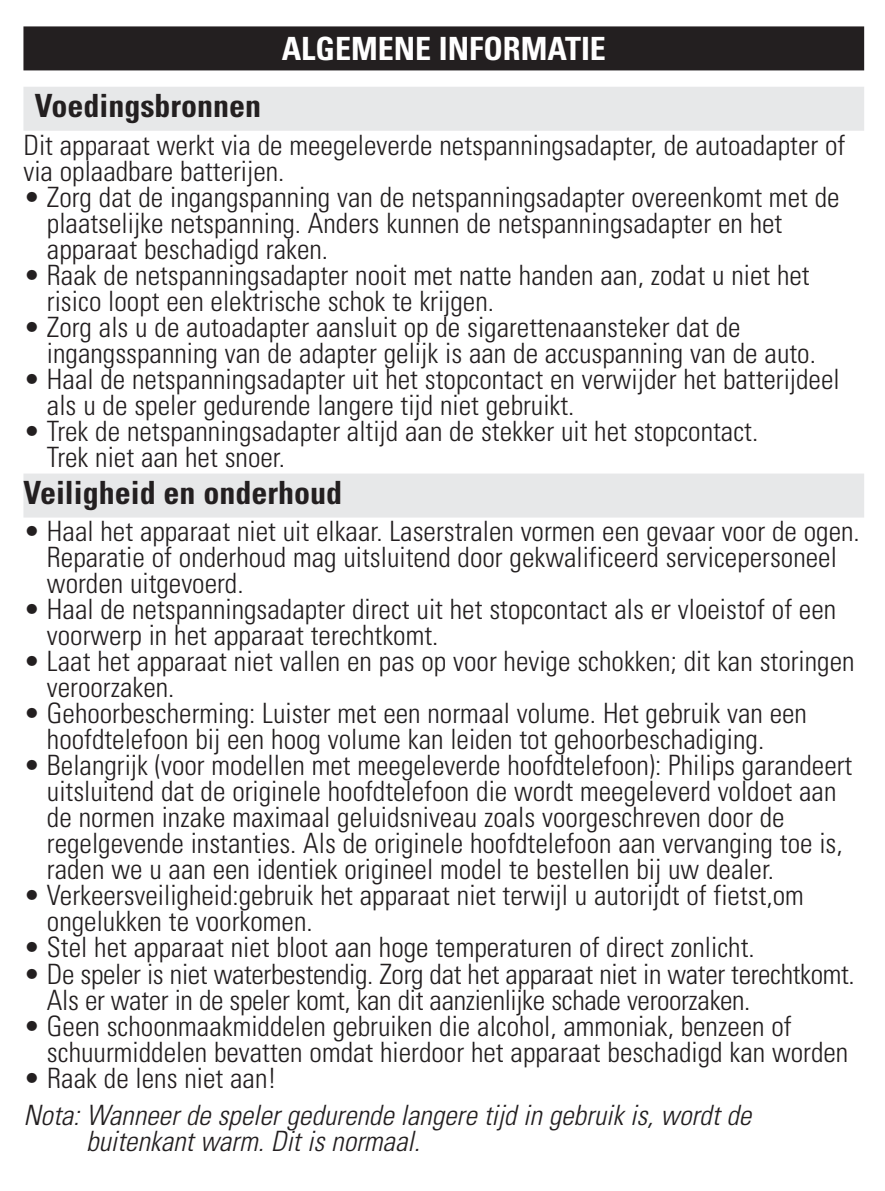
<style>
.page{position:relative;width:885px;height:1191px;background:#fff}
.page>*{position:absolute;margin:0;border:0;box-sizing:border-box;transform-origin:0 0}
.t1{font:700 condensed 32px "Univers";color:#231f20}
.t2{font:700 condensed 32px "Univers";color:#fff}
.t3{font:300 condensed 28px/26px "Univers";color:#231f20}
.t4{font:italic 300 condensed 28px/26px "Univers";color:#231f20}
</style>
<div class="page">
<svg style="left:23px;top:26px;width:842px;height:492px"></svg>
<p class="t2" style="left:281px;top:37px;width:326px">ALGEMENE INFORMATIE</p>
<p class="t1" style="left:35px;top:94px;width:228px">Voedingsbronnen</p>
<p class="t3" style="left:23px;top:134px;width:823px">Dit apparaat werkt via de meegeleverde netspanningsadapter, de autoadapter of via oplaadbare batterijen.</p>
<p class="t3" style="left:47px;top:186px;width:794px;text-indent:-24px">• Zorg dat de ingangspanning van de netspanningsadapter overeenkomt met de plaatselijke netspanning. Anders kunnen de netspanningsadapter en het apparaat beschadigd raken.</p>
<p class="t3" style="left:47px;top:264px;width:764px;text-indent:-24px">• Raak de netspanningsadapter nooit met natte handen aan, zodat u niet het risico loopt een elektrische schok te krijgen.</p>
<p class="t3" style="left:47px;top:316px;width:770px;text-indent:-24px">• Zorg als u de autoadapter aansluit op de sigarettenaansteker dat de ingangsspanning van de adapter gelijk is aan de accuspanning van de auto.</p>
<p class="t3" style="left:47px;top:368px;width:794px;text-indent:-24px">• Haal de netspanningsadapter uit het stopcontact en verwijder het batterijdeel als u de speler gedurende langere tijd niet gebruikt.</p>
<p class="t3" style="left:47px;top:420px;width:712px;text-indent:-24px">• Trek de netspanningsadapter altijd aan de stekker uit het stopcontact.<br>Trek niet aan het snoer.</p>
<p class="t1" style="left:23px;top:481px;width:320px">Veiligheid en onderhoud</p>
<p class="t3" style="left:47px;top:521px;width:814px;text-indent:-24px">• Haal het apparaat niet uit elkaar. Laserstralen vormen een gevaar voor de ogen.<br>Reparatie of onderhoud mag uitsluitend door gekwalificeerd servicepersoneel worden uitgevoerd.</p>
<p class="t3" style="left:47px;top:599px;width:790px;text-indent:-24px">• Haal de netspanningsadapter direct uit het stopcontact als er vloeistof of een voorwerp in het apparaat terechtkomt.</p>
<p class="t3" style="left:47px;top:651px;width:809px;text-indent:-24px">• Laat het apparaat niet vallen en pas op voor hevige schokken; dit kan storingen veroorzaken.</p>
<p class="t3" style="left:47px;top:703px;width:761px;text-indent:-24px">• Gehoorbescherming: Luister met een normaal volume. Het gebruik van een hoofdtelefoon bij een hoog volume kan leiden tot gehoorbeschadiging.</p>
<p class="t3" style="left:47px;top:755px;width:806px;text-indent:-24px">• Belangrijk (voor modellen met meegeleverde hoofdtelefoon): Philips garandeert uitsluitend dat de originele hoofdtelefoon die wordt meegeleverd voldoet aan de normen inzake maximaal geluidsniveau zoals voorgeschreven door de regelgevende instanties. Als de originele hoofdtelefoon aan vervanging toe is, raden we u aan een identiek origineel model te bestellen bij uw dealer.</p>
<p class="t3" style="left:47px;top:885px;width:758px;text-indent:-24px">• Verkeersveiligheid:gebruik het apparaat niet terwijl u autorijdt of fietst,om ongelukken te voorkomen.</p>
<p class="t3" style="left:23px;top:937px;width:732px">• Stel het apparaat niet bloot aan hoge temperaturen of direct zonlicht.</p>
<p class="t3" style="left:47px;top:963px;width:809px;text-indent:-24px">• De speler is niet waterbestendig. Zorg dat het apparaat niet in water terechtkomt.<br>Als er water in de speler komt, kan dit aanzienlijke schade veroorzaken.</p>
<p class="t3" style="left:47px;top:1015px;width:802px;text-indent:-24px">• Geen schoonmaakmiddelen gebruiken die alcohol, ammoniak, benzeen of schuurmiddelen bevatten omdat hierdoor het apparaat beschadigd kan worden</p>
<p class="t3" style="left:23px;top:1067px;width:255px">• Raak de lens niet aan!</p>
<p class="t4" style="left:86px;top:1104px;width:666px;text-indent:-62px">Nota: Wanneer de speler gedurende langere tijd in gebruik is, wordt de buitenkant warm. Dit is normaal.</p>
</div>
